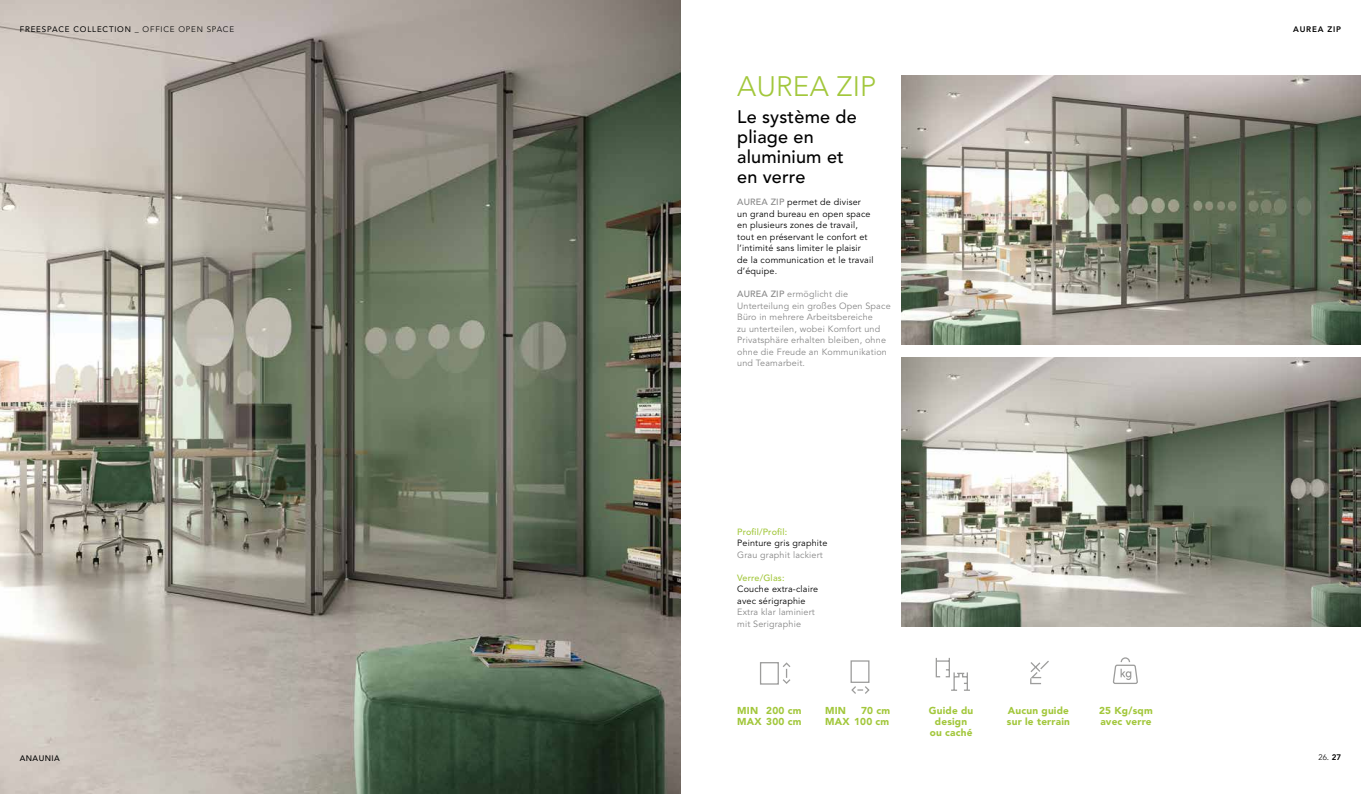
<style>
.page{position:relative;width:1361px;height:794px;background:#fff}
.page>*{position:absolute;margin:0;border:0;box-sizing:border-box;transform-origin:0 0}
.t1{font:300 28px "Avenir LT Pro";letter-spacing:.01em;color:#a2c73b}
.t2{font:500 18px/20px "Avenir LT Pro";letter-spacing:.01em;color:#000}
.t3{font:900 10px/11px "Avenir LT Pro";letter-spacing:.02em;color:#a2c73b}
.t4{font:9px/11.5px "Avenir LT Pro";letter-spacing:.02em;color:#878787}
.t5{font:9px/11.5px "Avenir LT Pro";letter-spacing:.02em;color:#000}
.t6{font:500 9px "Avenir LT Pro";letter-spacing:.02em;color:#a2c73b}
.t7{font:8px "Avenir LT Pro";letter-spacing:.1em;color:#000}
.t8{font:800 8px "Avenir LT Pro";letter-spacing:.1em;color:#000}
.t9{font:500 8px "Avenir LT Pro";letter-spacing:.05em;color:#000}
.t10{font:300 8px "Avenir LT Pro";color:#000}
.s1{font-weight:300}
.s2{font-weight:500;color:#878787}
.s3{font-weight:500}
.s4{font-family:"Stolzl";font-weight:400}
.s5{font-weight:800}
</style>
<div class="page">
<img style="left:0;top:0;width:680px;height:794px">
<img style="left:901px;top:75px;width:460px;height:269px">
<img style="left:901px;top:357px;width:460px;height:269px">
<svg style="left:760px;top:662px;width:31px;height:23px"></svg>
<svg style="left:1112px;top:657px;width:26px;height:27px"></svg>
<svg style="left:1030px;top:661px;width:19px;height:24px"></svg>
<svg style="left:850px;top:660px;width:20px;height:34px"></svg>
<svg style="left:935px;top:657px;width:35px;height:34px"></svg>
<p class="t7" style="left:20px;top:24px;width:216px">FREESPACE COLLECTION _ <span class="s1">OFFICE OPEN SPACE</span></p>
<p class="t8" style="left:1293px;top:24px;width:50px">AUREA ZIP</p>
<h1 class="t1" style="left:737px;top:70px;width:141px">AUREA ZIP</h1>
<h2 class="t2" style="left:737px;top:107px;width:121px">Le système de pliage en aluminium et en verre</h2>
<p class="t5" style="left:737px;top:197px;width:138px"><span class="s2">AUREA ZIP</span> permet de diviser<br>un grand bureau en open space en plusieurs zones de travail, tout en préservant le confort et l’intimité sans limiter le plaisir de la communication et le travail d’équipe.</p>
<p class="t4" style="left:737px;top:289px;width:155px"><span class="s3">AUREA ZIP</span> ermöglicht die<br>Unterteilung ein großes Open Space<br>Büro in mehrere Arbeitsbereiche<br>zu unterteilen, wobei Komfort und<br>Privatsphäre erhalten bleiben, ohne ohne die Freude an Kommunikation und Teamarbeit.</p>
<p class="t9" style="left:20px;top:753px;width:41px">ANAUNIA</p>
<p class="t6" style="left:737px;top:526px;width:52px">Profil/Profil:</p>
<p class="t5" style="left:737px;top:538px;width:92px">Peinture gris graphite</p>
<p class="t4" style="left:737px;top:549px;width:87px">Grau graphit lackiert</p>
<p class="t6" style="left:737px;top:572px;width:49px">Verre/Glas:</p>
<p class="t5" style="left:737px;top:584px;width:82px">Couche extra-claire avec sérigraphie</p>
<p class="t4" style="left:737px;top:607px;width:79px">Extra klar laminiert mit Serigraphie</p>
<p class="t3" style="left:737px;top:705px;width:66px">MIN 200 cm<br>MAX 300 cm</p>
<p class="t3" style="left:825px;top:705px;width:22px">MIN</p>
<p class="t3" style="left:825px;top:705px;width:67px;text-align:right">70 cm<br>MAX 100 cm</p>
<p class="t3" style="left:929px;top:705px;width:46px;text-align:center">Guide du design ou caché</p>
<p class="t3" style="left:1007px;top:705px;width:64px">Aucun guide sur le terrain</p>
<p class="t3" style="left:1099px;top:705px;width:55px">25 Kg/sqm avec verre</p>
<p class="t10" style="left:1318px;top:753px;width:24px">26<span class="s4">.</span> <span class="s5">27</span></p>
</div>
